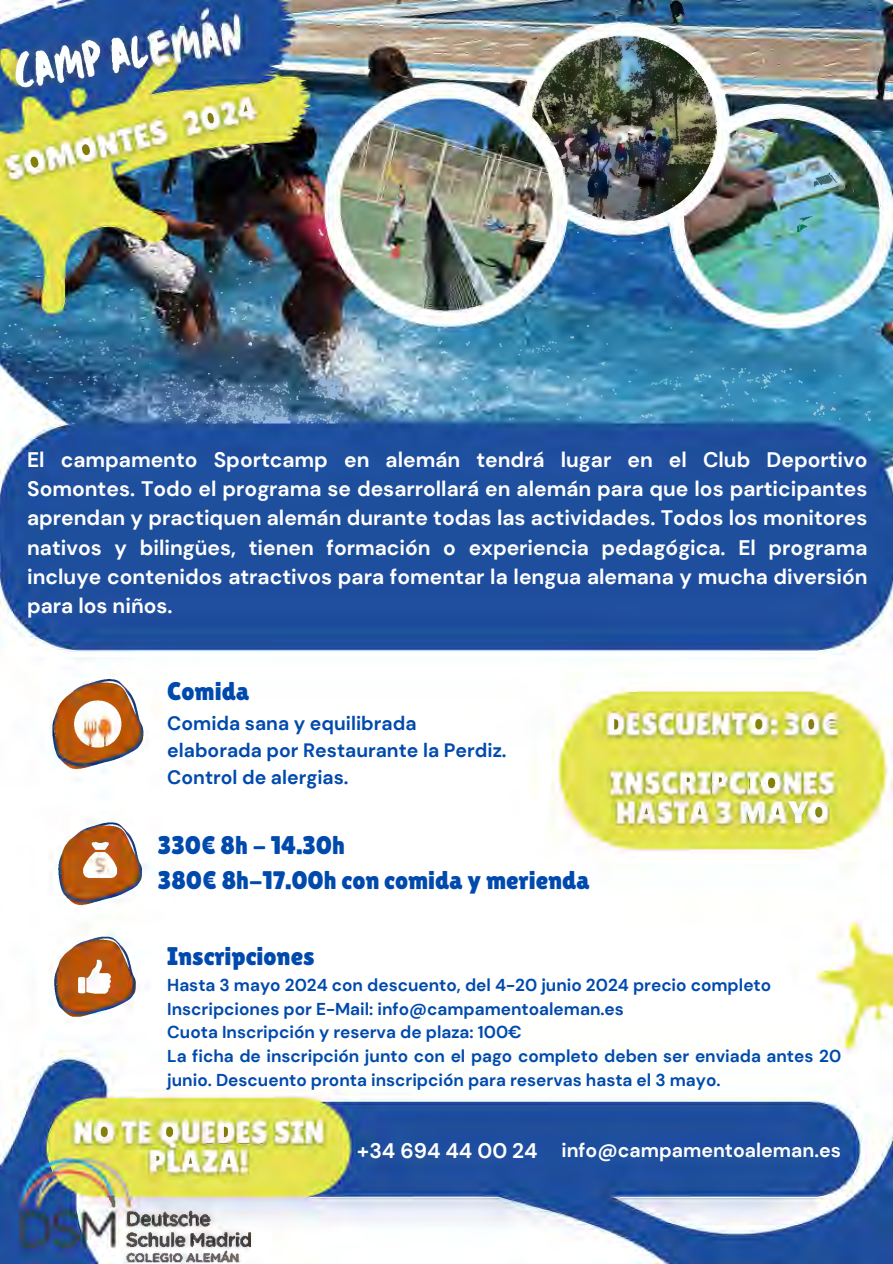
<style>
.page{position:relative;width:893px;height:1264px;background:#fff}
.page>*{position:absolute;margin:0;border:0;box-sizing:border-box;transform-origin:0 0}
.t1{font:25.5px/34.8px "Lilita One";color:#004aad}
.t2{font:700 21px/29.2px "DM Sans";color:#fff;text-align:justify}
.t3{font:700 19.5px "DM Sans";color:#fff}
.t4{font:700 19.35px/27px "DM Sans";color:#004aad}
.t5{font:700 17.25px/23.5px "DM Sans";color:#004aad}
</style>
<div class="page">
<img style="left:0;top:0;width:892px;height:1263px">
<p class="t2" style="left:27px;top:445px;width:841px">El campamento Sportcamp en alemán tendrá lugar en el Club Deportivo Somontes. Todo el programa se desarrollará en alemán para que los participantes aprendan y practiquen alemán durante todas las actividades. Todos los monitores nativos y bilingües, tienen formación o experiencia pedagógica. El programa incluye contenidos atractivos para fomentar la lengua alemana y mucha diversión para los niños.</p>
<h3 class="t1" style="left:167px;top:673px;width:84px">Comida</h3>
<p class="t4" style="left:167px;top:710px;width:341px">Comida sana y equilibrada elaborada por Restaurante la Perdiz.<br>Control de alergias.</p>
<p class="t1" style="left:158px;top:827px;width:433px">330€ 8h - 14.30h<br>380€ 8h-17.00h con comida y merienda</p>
<h3 class="t1" style="left:167px;top:938px;width:149px">Inscripciones</h3>
<p class="t5" style="left:167px;top:973px;width:605px">Hasta 3 mayo 2024 con descuento, del 4-20 junio 2024 precio completo</p>
<h4 class="t5" style="left:167px;top:997px;width:458px">Inscripciones por E-Mail: info@campamentoaleman.es</h4>
<p class="t5" style="left:167px;top:1020px;width:356px">Cuota Inscripción y reserva de plaza: 100€</p>
<p class="t5" style="left:167px;top:1044px;width:675px">La ficha de inscripción junto con el pago completo deben ser enviada antes 20 junio. Descuento pronta inscripción para reservas hasta el 3 mayo.</p>
<p class="t2" style="left:357px;top:1135px;width:182px">+34 694 44 00 24</p>
<h4 class="t3" style="left:561px;top:1137px;width:281px">info@campamentoaleman.es</h4>
</div>
